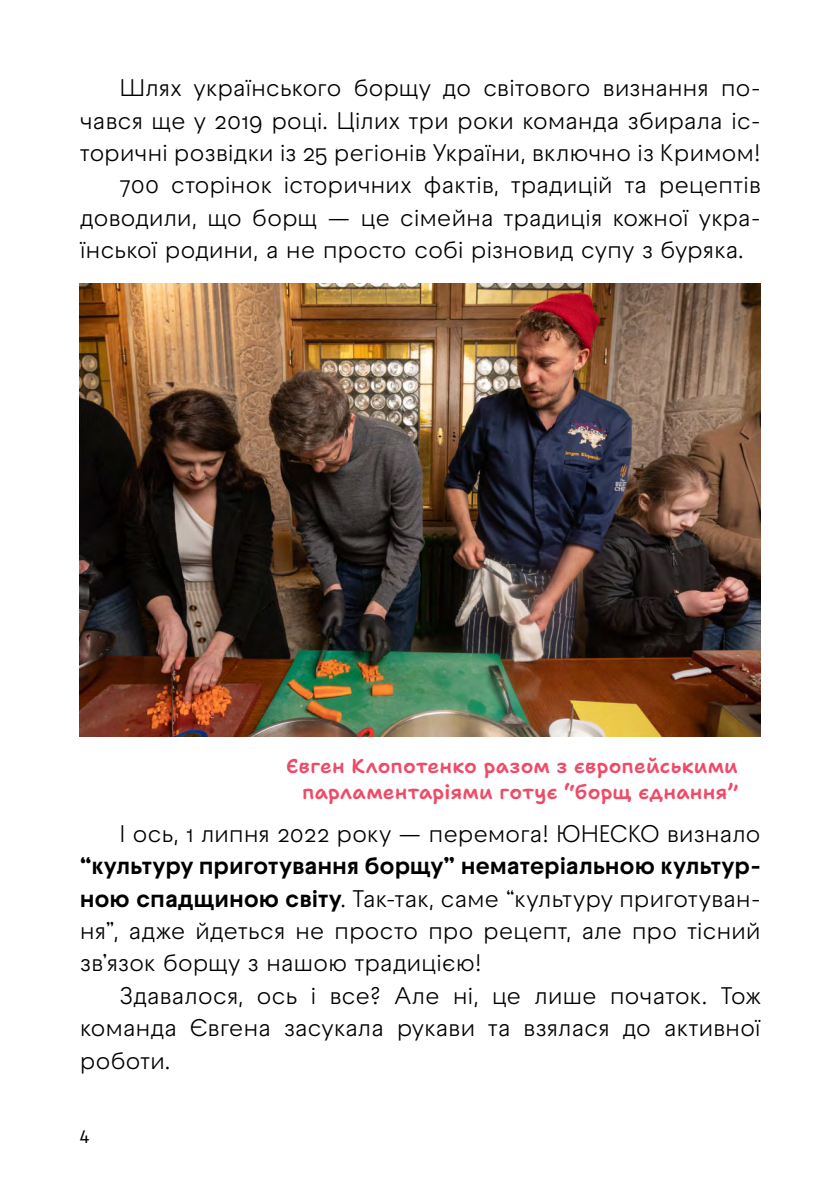
<style>
.page{position:relative;width:840px;height:1191px;background:#fff}
.page>*{position:absolute;margin:0;border:0;box-sizing:border-box;transform-origin:0 0}
.t1{font:24px/32.4px "Raptor V3 Premium";letter-spacing:-.015em;color:#000;text-align:justify}
.t2{font:600 20px/26px "Shantell Sans";letter-spacing:.015em;color:#ef4b67;text-align:right}
.t3{font:500 18px "Raptor V3 Premium";color:#000}
.s1{font-weight:700}
</style>
<div class="page">
<img style="left:80px;top:283px;width:680px;height:453px">
<p class="t1" style="left:119px;top:72px;width:642px">Шлях українського борщу до світового визнання по-</p>
<p class="t1" style="left:80px;top:104px;width:682px">чався ще у 2019 році. Цілих три роки команда збирала іс-</p>
<p class="t1" style="left:80px;top:136px;width:682px">торичні розвідки із 25 регіонів України, включно із Кримом!</p>
<p class="t1" style="left:119px;top:169px;width:642px">700 сторінок історичних фактів, традицій та рецептів</p>
<p class="t1" style="left:80px;top:201px;width:682px">доводили, що борщ — це сімейна традиція кожної укра-</p>
<p class="t1" style="left:80px;top:234px;width:665px">їнської родини, а не просто собі різновид супу з буряка.</p>
<p class="t2" style="left:286px;top:753px;width:453px">Євген Клопотенко разом з європейськими парламентаріями готує “борщ єднання”</p>
<p class="t1" style="left:119px;top:817px;width:642px">І ось, 1 липня 2022 року — перемога! ЮНЕСКО визнало</p>
<p class="t1" style="left:80px;top:849px;width:682px"><span class="s1">“культуру приготування борщу” нематеріальною культур&shy;ною спадщиною світу</span>. Так-так, саме “культуру приготуван&shy;ня”, адже йдеться не просто про рецепт, але про тісний зв’язок борщу з нашою традицією!</p>
<p class="t1" style="left:80px;top:979px;width:682px;text-indent:40px">Здавалося, ось і все? Але ні, це лише початок. Тож команда Євгена засукала рукави та взялася до активної роботи.</p>
<p class="t3" style="left:79px;top:1124px;width:12px">4</p>
</div>
